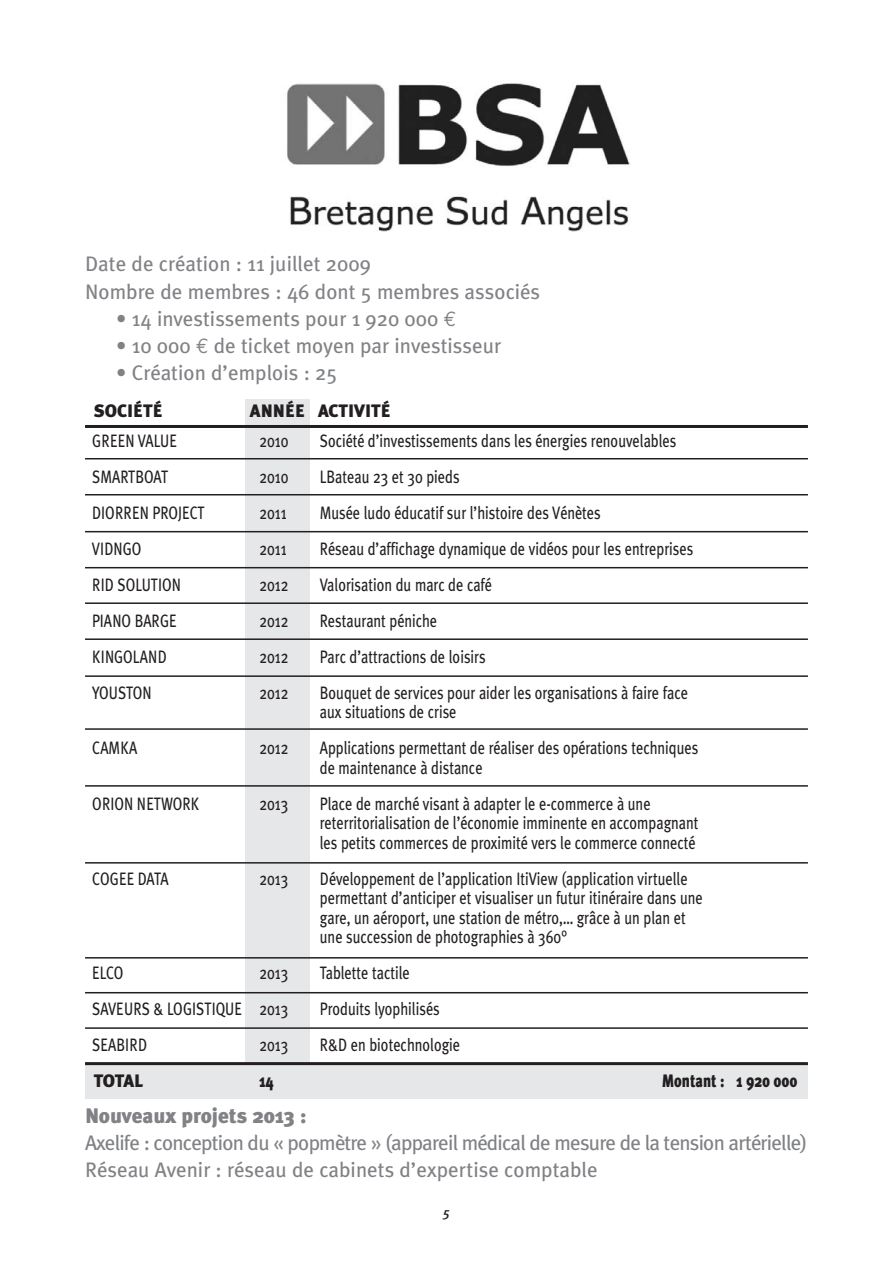
<style>
.page{position:relative;width:893px;height:1263px;background:#fff}
.page>*{position:absolute;margin:0;border:0;box-sizing:border-box;transform-origin:0 0}
.t1{font:21px/27px "Meta Plus";color:#808285}
.t2{font:21px/27px "Meta Plus";letter-spacing:-.04em;color:#808285}
.t3{font:900 21px "Meta Plus";color:#808285}
.t4{font:18px/19.5px "Meta Plus";color:#231f20;scale:.8 1}
.t5{font:900 18px "Meta Plus";color:#231f20}
.t6{font:900 18px "Meta Plus";color:#231f20;scale:.8 1}
.t7{font:italic 500 13.5px "Meta Plus";color:#231f20}
.s1{font-family:"Euro Mono"}
</style>
<div class="page">
<img style="left:287px;top:83px;width:343px;height:149px">
<div style="left:245px;top:399px;width:64px;height:699px;background:#e6e7e8"></div>
<div style="left:85px;top:1065px;width:723px;height:33px;background:#e6e7e8"></div>
<hr style="left:85px;top:458px;width:723px;height:1px;background:#231f20">
<hr style="left:85px;top:425px;width:723px;height:3px;background:#231f20">
<hr style="left:85px;top:494px;width:723px;height:1px;background:#231f20">
<hr style="left:85px;top:531px;width:723px;height:1px;background:#231f20">
<hr style="left:85px;top:567px;width:723px;height:1px;background:#231f20">
<hr style="left:85px;top:602px;width:723px;height:2px;background:#231f20">
<hr style="left:85px;top:638px;width:723px;height:2px;background:#231f20">
<hr style="left:85px;top:675px;width:723px;height:2px;background:#231f20">
<hr style="left:85px;top:785px;width:723px;height:2px;background:#231f20">
<hr style="left:85px;top:728px;width:723px;height:2px;background:#231f20">
<hr style="left:85px;top:862px;width:723px;height:1px;background:#231f20">
<hr style="left:85px;top:957px;width:723px;height:1px;background:#231f20">
<hr style="left:85px;top:992px;width:723px;height:1px;background:#231f20">
<hr style="left:85px;top:1027px;width:723px;height:2px;background:#231f20">
<hr style="left:85px;top:1062px;width:723px;height:3px;background:#231f20">
<p class="t1" style="left:85px;top:252px;width:457px">Date de création : 11 juillet 2009<br>Nombre de membres : 46 dont 5 membres associés</p>
<p class="t1" style="left:116px;top:306px;width:342px">• 14 investissements pour 1 920 000 <span class="s1">€</span></p>
<p class="t1" style="left:116px;top:333px;width:387px">• 10 000 <span class="s1">€</span> de ticket moyen par investisseur</p>
<p class="t1" style="left:116px;top:360px;width:223px">• Création d’emplois : 25</p>
<p class="t5" style="left:94px;top:402px;width:70px">SOCIÉTÉ</p>
<p class="t5" style="left:250px;top:402px;width:142px">ANNÉE ACTIVITÉ</p>
<p class="t4" style="left:92px;top:431px;width:107px">GREEN VALUE</p>
<p class="t4" style="left:259px;top:431px;width:38px">2010</p>
<p class="t4" style="left:320px;top:431px;width:447px">Société d’investissements dans les énergies renouvelables</p>
<p class="t4" style="left:92px;top:467px;width:97px">SMARTBOAT</p>
<p class="t4" style="left:259px;top:467px;width:38px">2010</p>
<p class="t4" style="left:320px;top:467px;width:176px">LBateau 23 et 30 pieds</p>
<p class="t4" style="left:92px;top:503px;width:142px">DIORREN PROJECT</p>
<p class="t4" style="left:259px;top:503px;width:36px">2011</p>
<p class="t4" style="left:320px;top:503px;width:353px">Musée ludo éducatif sur l’histoire des Vénètes</p>
<p class="t4" style="left:92px;top:539px;width:63px">VIDNGO</p>
<p class="t4" style="left:259px;top:539px;width:36px">2011</p>
<p class="t4" style="left:320px;top:539px;width:468px">Réseau d’affichage dynamique de vidéos pour les entreprises</p>
<p class="t4" style="left:92px;top:575px;width:113px">RID SOLUTION</p>
<p class="t4" style="left:259px;top:575px;width:38px">2012</p>
<p class="t4" style="left:320px;top:575px;width:217px">Valorisation du marc de café</p>
<p class="t4" style="left:92px;top:611px;width:107px">PIANO BARGE</p>
<p class="t4" style="left:259px;top:611px;width:38px">2012</p>
<p class="t4" style="left:320px;top:611px;width:148px">Restaurant péniche</p>
<p class="t4" style="left:92px;top:647px;width:95px">KINGOLAND</p>
<p class="t4" style="left:259px;top:647px;width:38px">2012</p>
<p class="t4" style="left:320px;top:647px;width:209px">Parc d’attractions de loisirs</p>
<p class="t4" style="left:92px;top:683px;width:76px">YOUSTON</p>
<p class="t4" style="left:259px;top:683px;width:38px">2012</p>
<p class="t4" style="left:320px;top:683px;width:462px">Bouquet de services pour aider les organisations à faire face aux situations de crise</p>
<p class="t4" style="left:92px;top:739px;width:58px">CAMKA</p>
<p class="t4" style="left:259px;top:739px;width:38px">2012</p>
<p class="t4" style="left:320px;top:739px;width:475px">Applications permettant de réaliser des opérations techniques de maintenance à distance</p>
<p class="t4" style="left:92px;top:794px;width:135px">ORION NETWORK</p>
<p class="t4" style="left:259px;top:794px;width:38px">2013</p>
<p class="t4" style="left:320px;top:794px;width:475px">Place de marché visant à adapter le e-commerce à une reterritorialisation de l’économie imminente en accompagnant les petits commerces de proximité vers le commerce connecté</p>
<p class="t4" style="left:92px;top:869px;width:97px">COGEE DATA</p>
<p class="t4" style="left:259px;top:869px;width:38px">2013</p>
<p class="t4" style="left:320px;top:869px;width:480px">Développement de l’application ItiView (application virtuelle permettant d’anticiper et visualiser un futur itinéraire dans une gare, un aéroport, une station de métro,… grâce à un plan et une succession de photographies à 360°</p>
<p class="t4" style="left:92px;top:964px;width:41px">ELCO</p>
<p class="t4" style="left:259px;top:964px;width:38px">2013</p>
<p class="t4" style="left:320px;top:964px;width:114px">Tablette tactile</p>
<p class="t4" style="left:92px;top:1000px;width:247px">SAVEURS &amp; LOGISTIQUE 2013</p>
<p class="t4" style="left:320px;top:1000px;width:151px">Produits lyophilisés</p>
<p class="t4" style="left:92px;top:1036px;width:70px">SEABIRD</p>
<p class="t4" style="left:259px;top:1036px;width:38px">2013</p>
<p class="t4" style="left:320px;top:1036px;width:177px">R&amp;D en biotechnologie</p>
<p class="t5" style="left:94px;top:1072px;width:50px">TOTAL</p>
<p class="t6" style="left:259px;top:1072px;width:19px">14</p>
<p class="t6" style="left:662px;top:1072px;width:171px">Montant : 1 920 000</p>
<p class="t3" style="left:85px;top:1106px;width:223px">Nouveaux projets 2013 :</p>
<p class="t2" style="left:85px;top:1130px;width:724px">Axelife : conception du « popmètre » (appareil médical de mesure de la tension artérielle)<br>Réseau Avenir : réseau de cabinets d’expertise comptable</p>
<p class="t7" style="left:443px;top:1205px;width:8px">5</p>
</div>
